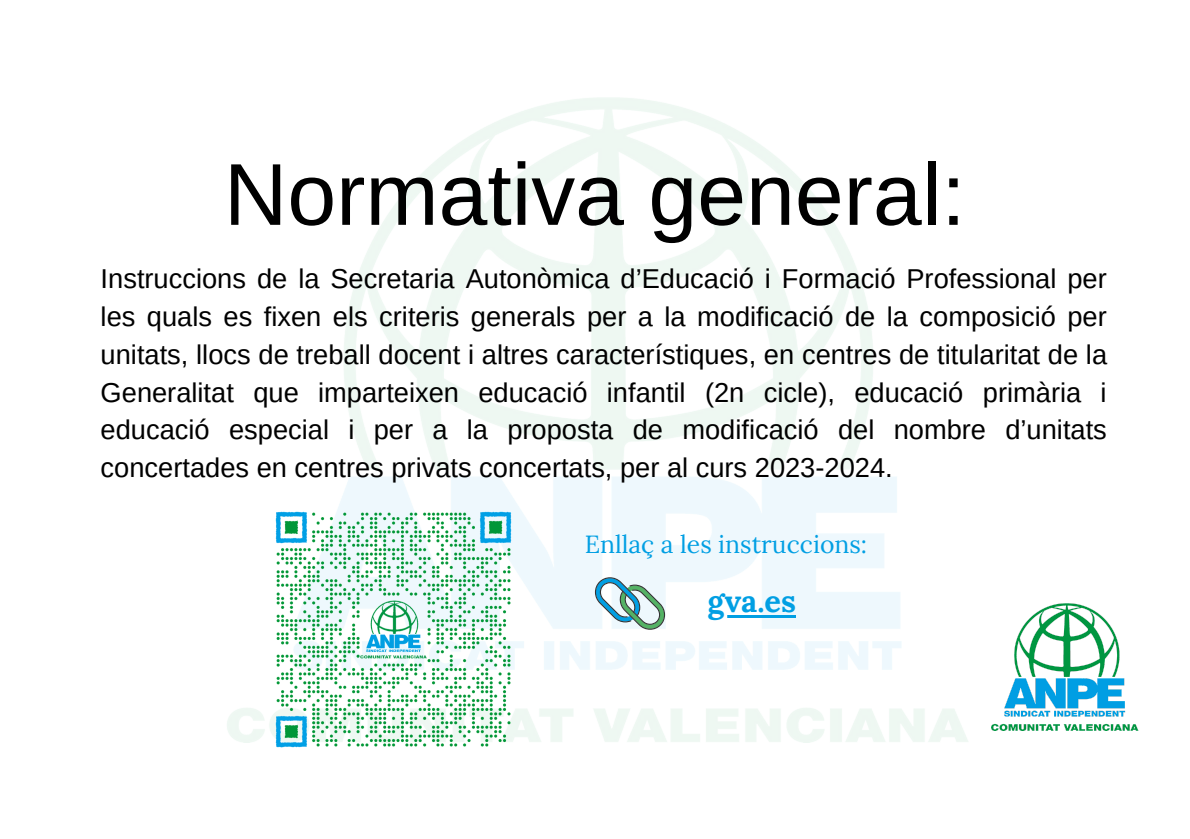
<style>
.page{position:relative;width:1190px;height:839px;background:#fff}
.page>*{position:absolute;margin:0;border:0;box-sizing:border-box;transform-origin:0 0}
.t1{font:87.8px "Arimo";color:#000}
.t2{font:700 30.8px "Lora";color:#019fe3}
.t3{font:27.2px/37.8px "Arimo";color:#000;text-align:justify}
.t4{font:24.8px "Lora";color:#019fe3}
</style>
<div class="page">
<img style="left:227px;top:97px;width:809px;height:645px">
<img style="left:977px;top:603px;width:161px;height:127px">
<svg style="left:595px;top:577px;width:70px;height:52px;background:#a9cccd"></svg>
<img style="left:268px;top:503px;width:252px;height:245px">
<hr style="left:708px;top:614px;width:88px;height:3px;background:#019fe3">
<h1 class="t1" style="left:224px;top:145px;width:743px">Normativa general:</h1>
<p class="t3" style="left:101px;top:260px;width:1008px">Instruccions de la Secretaria Autonòmica d’Educació i Formació Professional per les quals es fixen els criteris generals per a la modificació de la composició per unitats, llocs de treball docent i altres característiques, en centres de titularitat de la Generalitat que imparteixen educació infantil (2n cicle), educació primària i educació especial i per a la proposta de modificació del nombre d’unitats concertades en centres privats concertats, per al curs 2023-2024.</p>
<p class="t4" style="left:585px;top:528px;width:284px">Enllaç a les instruccions:</p>
<p class="t2" style="left:708px;top:580px;width:90px">gva.es</p>
</div>
